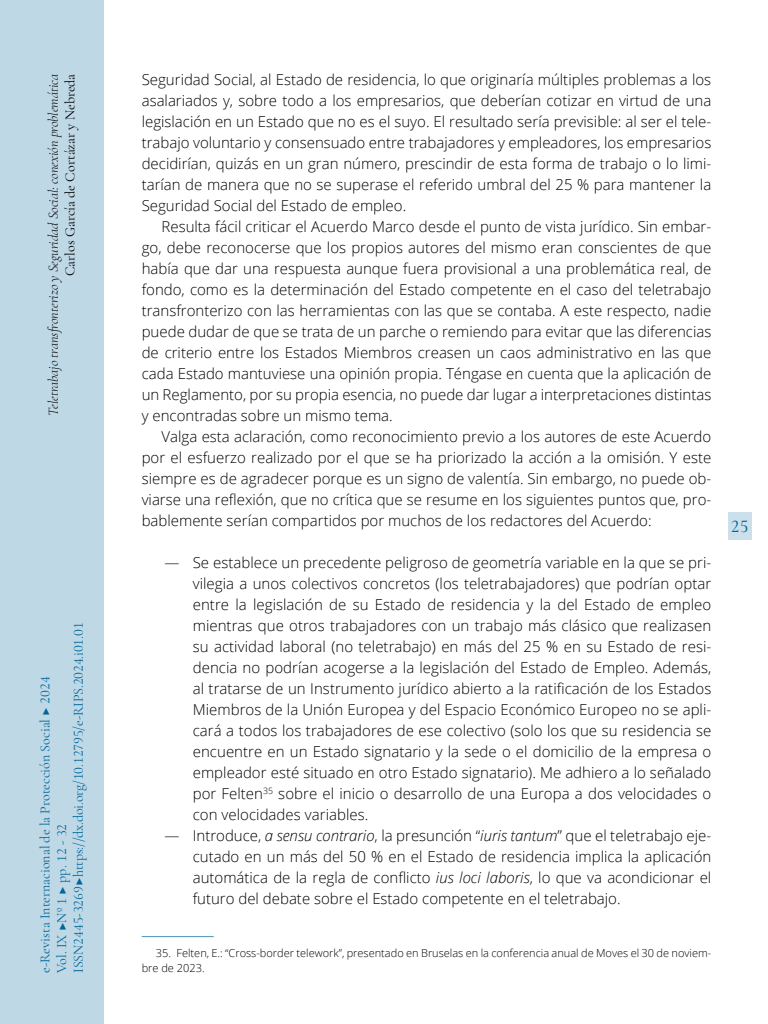
<style>
.page{position:relative;width:768px;height:1024px;background:#fff}
.page>*{position:absolute;margin:0;border:0;box-sizing:border-box;transform-origin:0 0}
.t1{font:500 18px "Cormorant Garamond";color:#006599}
.t2{font:300 15px/21px "Open Sans";letter-spacing:.005em;color:#000;text-align:justify}
.t3{font:14px/16.8px "Cormorant Garamond";color:#006599}
.t4{font:italic 300 14px "Cormorant Garamond";color:#000}
.t5{font:14px "Cormorant Garamond";color:#000}
.t6{font:300 11px "Open Sans";color:#000}
.s1{font-style:italic}
</style>
<div class="page">
<hr style="left:142px;top:936px;width:72px;height:1px;background:#4d93b8">
<div style="left:0;top:0;width:103px;height:1024px;background:#bfd8e6"></div>
<div style="left:728px;top:512px;width:23px;height:28px;background:#cce0eb"></div>
<p class="t4" style="left:45px;top:416px;width:344px;rotate:-90deg">Teletrabajo transfronterizo y Seguridad Social: conexión problemática</p>
<p class="t5" style="left:62px;top:276px;width:204px;rotate:-90deg">Carlos García de Cortázar y Nebreda</p>
<p class="t3" style="left:36px;top:973px;width:352px;rotate:-90deg">e-Revista Internacional de la Protección Social ▶ 2024<br>Vol. IX ▶Nº 1 ▶ pp. 12 - 32<br>ISSN 2445-3269 ▶ https://dx.doi.org/10.12795/e-RIPS.2024.i01.01</p>
<p class="t2" style="left:142px;top:69px;width:571px">Seguridad Social, al Estado de residencia, lo que originaría múltiples problemas a los asalariados y, sobre todo a los empresarios, que deberían cotizar en virtud de una legislación en un Estado que no es el suyo. El resultado sería previsible: al ser el tele&shy;trabajo voluntario y consensuado entre trabajadores y empleadores, los empresarios decidirían, quizás en un gran número, prescindir de esta forma de trabajo o lo limi&shy;tarían de manera que no se superase el referido umbral del 25 % para mantener la Seguridad Social del Estado de empleo.</p>
<p class="t2" style="left:142px;top:216px;width:571px;text-indent:20px">Resulta fácil criticar el Acuerdo Marco desde el punto de vista jurídico. Sin embar&shy;go, debe reconocerse que los propios autores del mismo eran conscientes de que había que dar una respuesta aunque fuera provisional a una problemática real, de fondo, como es la determinación del Estado competente en el caso del teletrabajo transfronterizo con las herramientas con las que se contaba. A este respecto, nadie puede dudar de que se trata de un parche o remiendo para evitar que las diferencias de criterio entre los Estados Miembros creasen un caos administrativo en las que cada Estado mantuviese una opinión propia. Téngase en cuenta que la aplicación de un Reglamento, por su propia esencia, no puede dar lugar a interpretaciones distintas y encontradas sobre un mismo tema.</p>
<p class="t2" style="left:142px;top:426px;width:571px;text-indent:20px">Valga esta aclaración, como reconocimiento previo a los autores de este Acuerdo por el esfuerzo realizado por el que se ha priorizado la acción a la omisión. Y este siempre es de agradecer porque es un signo de valentía. Sin embargo, no puede ob&shy;viarse una reflexión, que no crítica que se resume en los siguientes puntos que, pro&shy;bablemente serían compartidos por muchos de los redactores del Acuerdo:</p>
<p class="t2" style="left:164px;top:552px;width:548px">― Se establece un precedente peligroso de geometría variable en la que se pri-</p>
<p class="t2" style="left:193px;top:573px;width:520px">vilegia a unos colectivos concretos (los teletrabajadores) que podrían optar</p>
<p class="t2" style="left:193px;top:594px;width:520px">entre la legislación de su Estado de residencia y la del Estado de empleo</p>
<p class="t2" style="left:193px;top:615px;width:520px">mientras que otros trabajadores con un trabajo más clásico que realizasen</p>
<p class="t2" style="left:193px;top:636px;width:520px">su actividad laboral (no teletrabajo) en más del 25 % en su Estado de resi-</p>
<p class="t2" style="left:193px;top:657px;width:520px">dencia no podrían acogerse a la legislación del Estado de Empleo. Además,</p>
<p class="t2" style="left:193px;top:678px;width:520px">al tratarse de un Instrumento jurídico abierto a la ratificación de los Estados</p>
<p class="t2" style="left:193px;top:699px;width:520px">Miembros de la Unión Europea y del Espacio Económico Europeo no se apli-</p>
<p class="t2" style="left:193px;top:720px;width:520px">cará a todos los trabajadores de ese colectivo (solo los que su residencia se</p>
<p class="t2" style="left:193px;top:741px;width:520px">encuentre en un Estado signatario y la sede o el domicilio de la empresa o</p>
<p class="t2" style="left:193px;top:762px;width:520px">empleador esté situado en otro Estado signatario). Me adhiero a lo señalado</p>
<p class="t2" style="left:193px;top:783px;width:520px">por Felten<sup>35</sup> sobre el inicio o desarrollo de una Europa a dos velocidades o</p>
<p class="t2" style="left:193px;top:804px;width:177px">con velocidades variables.</p>
<p class="t2" style="left:164px;top:825px;width:548px">― Introduce, <span class="s1">a sensu contrario</span>, la presunción “<span class="s1">iuris tantum</span>” que el teletrabajo eje-</p>
<p class="t2" style="left:193px;top:846px;width:520px">cutado en un más del 50 % en el Estado de residencia implica la aplicación</p>
<p class="t2" style="left:193px;top:867px;width:520px">automática de la regla de conflicto <span class="s1">ius loci laboris</span>, lo que va acondicionar el</p>
<p class="t2" style="left:193px;top:888px;width:429px">futuro del debate sobre el Estado competente en el teletrabajo.</p>
<p class="t6" style="left:156px;top:946px;width:557px">35. Felten, E.: “Cross-border telework”, presentado en Bruselas en la conferencia anual de Moves el 30 de noviem-</p>
<p class="t6" style="left:142px;top:961px;width:64px">bre de 2023.</p>
<p class="t1" style="left:731px;top:515px;width:19px">25</p>
</div>
